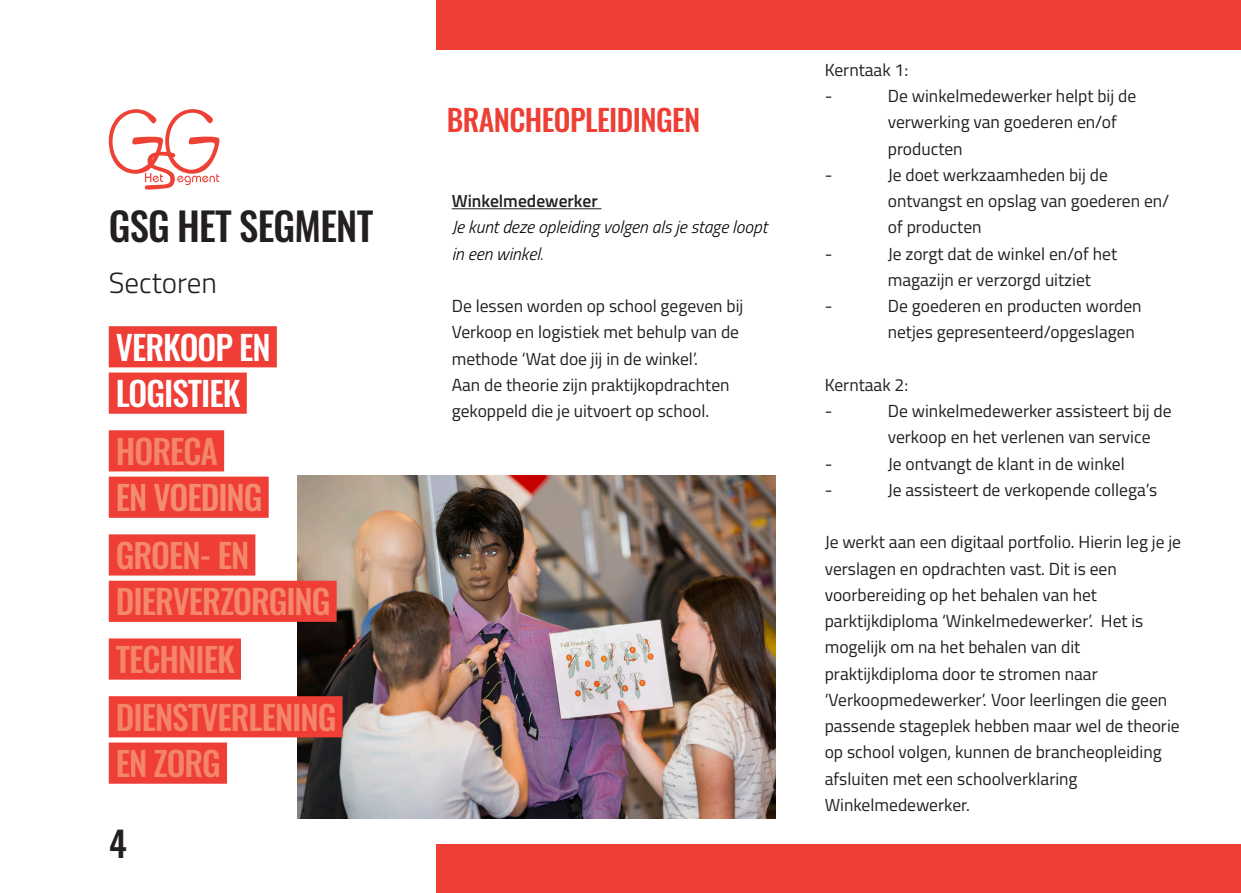
<style>
.page{position:relative;width:1241px;height:893px;background:#fff}
.page>*{position:absolute;margin:0;border:0;box-sizing:border-box;transform-origin:0 0}
.t1{font:500 38.85px "Oswald";letter-spacing:-.02em;color:#231f20}
.t2{font:500 35px "Oswald";color:#231f20}
._01__kopje_kader{font:500 33.43px/46.4px "Oswald";letter-spacing:-.03em;color:#f4856b}
._01__kopje_kader-2{font:500 33.43px/46.4px "Oswald";letter-spacing:-.03em;color:#f4876c}
._01__kopje_kader-3{font:500 33.43px/46.4px "Oswald";letter-spacing:-.03em;color:#fff}
._01__kopje_kader-4{font:500 33.43px/46.4px "Oswald";letter-spacing:-.03em;color:#f58c72}
._01__Kop{font:500 29.75px "Oswald";letter-spacing:-.02em;color:#ee3e35}
.t3{font:300 29.05px "Titillium Web";color:#231f20}
.t4{font:17.5px/26.2px "Titillium Web";color:#231f20}
._01__platte_tekst{font:italic 300 17.5px/26.2px "Titillium Web";color:#000}
.t5{font:600 17.5px "Titillium Web";color:#231f20}
.s1{color:#f4856b}
</style>
<div class="page">
<div style="left:437px;top:0;width:803px;height:893px;background:#ee3e35"></div>
<div style="left:50px;top:50px;width:1190px;height:793px;background:#fff"></div>
<img style="left:298px;top:476px;width:477px;height:343px">
<hr style="left:1240px;top:0;width:1px;height:893px;background:#ee3e35">
<hr style="left:451px;top:208px;width:150px;height:1px;background:#231f20">
<svg style="left:109px;top:109px;width:110px;height:81px"></svg>
<div style="left:109px;top:326px;width:168px;height:41px;background:#ee3e35"></div>
<div style="left:109px;top:373px;width:138px;height:41px;background:#ee3e35"></div>
<div style="left:109px;top:430px;width:115px;height:41px;background:#ee3e35"></div>
<div style="left:109px;top:477px;width:159px;height:41px;background:#ee3e35"></div>
<div style="left:109px;top:534px;width:146px;height:42px;background:#ee3e35"></div>
<div style="left:109px;top:581px;width:227px;height:41px;background:#ee3e35"></div>
<div style="left:109px;top:638px;width:132px;height:42px;background:#ee3e35"></div>
<div style="left:109px;top:696px;width:233px;height:41px;background:#ee3e35"></div>
<div style="left:109px;top:742px;width:118px;height:42px;background:#ee3e35"></div>
<p class="t1" style="left:109px;top:206px;width:266px">GSG HET SEGMENT</p>
<p class="t3" style="left:109px;top:261px;width:110px">Sectoren</p>
<p class="_01__kopje_kader-3" style="left:116px;top:326px;width:156px">VERKOOP EN<br>LOGISTIEK</p>
<p class="_01__kopje_kader-4" style="left:116px;top:430px;width:148px"><span class="s1">HORECA<br></span>EN VOEDING</p>
<p class="_01__kopje_kader-2" style="left:116px;top:534px;width:216px">GROEN- EN<br>DIERVERZORGING</p>
<p class="_01__kopje_kader" style="left:116px;top:638px;width:120px">TECHNIEK</p>
<p class="_01__kopje_kader" style="left:116px;top:696px;width:222px">DIENSTVERLENING<br>EN ZORG</p>
<h2 class="t2" style="left:109px;top:825px;width:19px">4</h2>
<p class="_01__Kop" style="left:446px;top:105px;width:255px">BRANCHEOPLEIDINGEN</p>
<p class="t5" style="left:451px;top:188px;width:147px">Winkelmedewerker</p>
<p class="_01__platte_tekst" style="left:451px;top:213px;width:317px">Je kunt deze opleiding volgen als je stage loopt in een winkel.</p>
<p class="t4" style="left:451px;top:292px;width:293px">De lessen worden op school gegeven bij<br>Verkoop en logistiek met behulp van de methode ‘Wat doe jij in de winkel’.</p>
<p class="t4" style="left:451px;top:371px;width:279px">Aan de theorie zijn praktijkopdrachten gekoppeld die je uitvoert op school.</p>
<p class="t4" style="left:824px;top:56px;width:85px">Kerntaak 1:</p>
<p class="t4" style="left:824px;top:82px;width:9px">-</p>
<p class="t4" style="left:887px;top:82px;width:250px">De winkelmedewerker helpt bij de verwerking van goederen en/of producten</p>
<p class="t4" style="left:824px;top:161px;width:9px">-</p>
<p class="t4" style="left:887px;top:161px;width:283px">Je doet werkzaamheden bij de ontvangst en opslag van goederen en/ of producten</p>
<p class="t4" style="left:824px;top:240px;width:9px">-</p>
<p class="t4" style="left:887px;top:240px;width:231px">Je zorgt dat de winkel en/of het magazijn er verzorgd uitziet</p>
<p class="t4" style="left:824px;top:292px;width:9px">-</p>
<p class="t4" style="left:887px;top:292px;width:255px">De goederen en producten worden netjes gepresenteerd/opgeslagen</p>
<p class="t4" style="left:824px;top:371px;width:85px">Kerntaak 2:</p>
<p class="t4" style="left:824px;top:397px;width:9px">-</p>
<p class="t4" style="left:887px;top:397px;width:285px">De winkelmedewerker assisteert bij de verkoop en het verlenen van service</p>
<p class="t4" style="left:824px;top:450px;width:9px">-</p>
<p class="t4" style="left:887px;top:450px;width:238px">Je ontvangt de klant in de winkel</p>
<p class="t4" style="left:824px;top:476px;width:9px">-</p>
<p class="t4" style="left:887px;top:476px;width:271px">Je assisteert de verkopende collega’s</p>
<p class="t4" style="left:824px;top:528px;width:358px">Je werkt aan een digitaal portfolio. Hierin leg je je verslagen en opdrachten vast. Dit is een voorbereiding op het behalen van het parktijkdiploma ‘Winkelmedewerker’. Het is mogelijk om na het behalen van dit praktijkdiploma door te stromen naar ‘Verkoopmedewerker’. Voor leerlingen die geen passende stageplek hebben maar wel de theorie op school volgen, kunnen de brancheopleiding afsluiten met een schoolverklaring Winkelmedewerker.</p>
</div>
